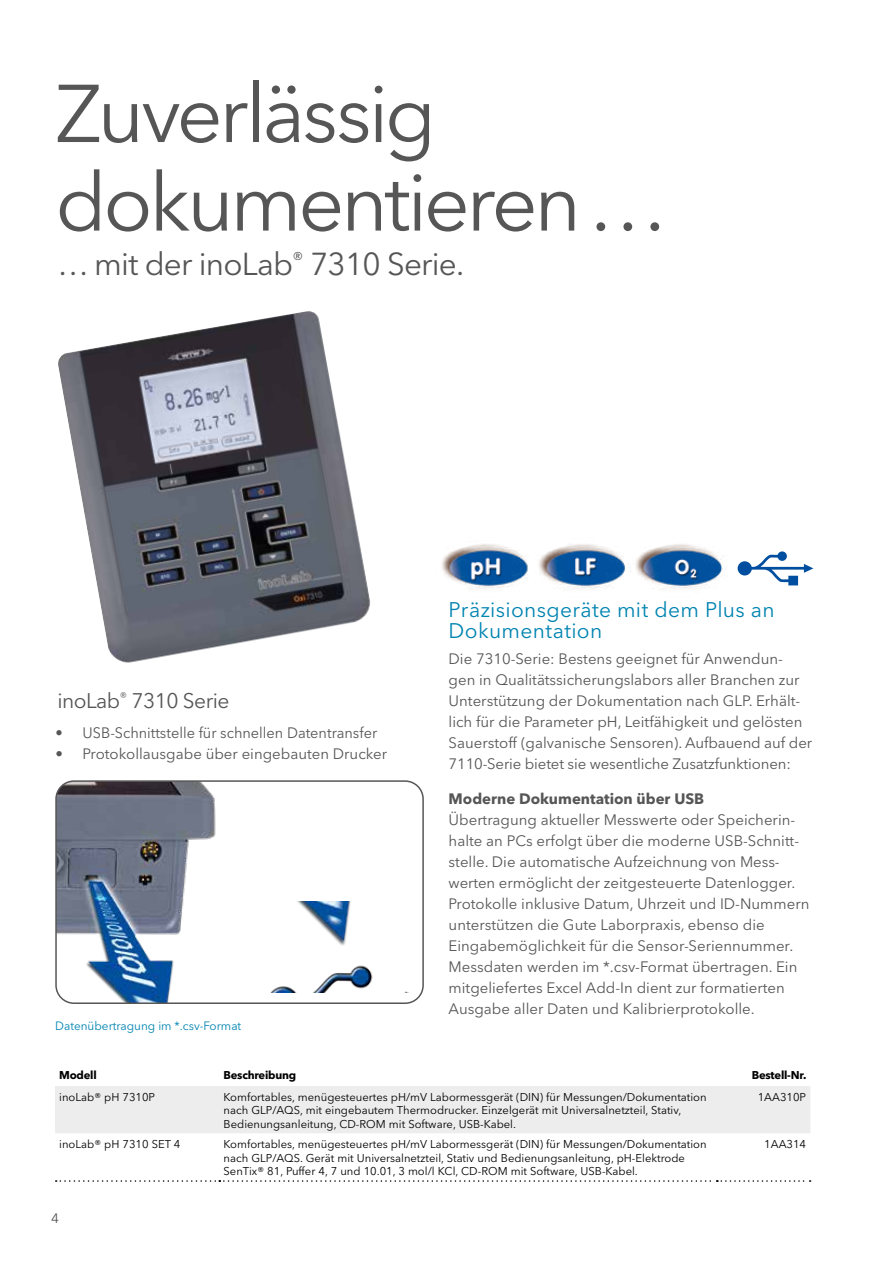
<style>
.page{position:relative;width:893px;height:1263px;background:#fff}
.page>*{position:absolute;margin:0;border:0;box-sizing:border-box;transform-origin:0 0}
.t1{font:81px/88.5px "Avenir Next LT Pro";letter-spacing:-.045em;color:#575656}
.t2{font:31.5px "Avenir Next LT Pro";letter-spacing:-.025em;color:#575656}
.t3{font:21px/21px "Avenir Next LT Pro";letter-spacing:.015em;color:#0084b1}
.t4{font:21px "Avenir Next LT Pro";letter-spacing:-.025em;color:#575656}
.t5{font:15px/21px "Avenir Next LT Pro";color:#575656}
.t6{font:700 15px "Avenir Next LT Pro";color:#575656}
.t7{font:13.5px "Avenir Next LT Pro";color:#575656}
.t8{font:12px "Avenir Next LT Pro";color:#0084b1}
.t9{font:11.25px/13.5px "Avenir Next LT Pro";color:#000}
.t10{font:700 11.25px "Avenir Next LT Pro";letter-spacing:-.02em;color:#000}
</style>
<div class="page">
<img style="left:58px;top:783px;width:158px;height:218px">
<div style="left:55px;top:780px;width:369px;height:224px;border:2px solid #575656;border-radius:18px"></div>
<img style="left:206px;top:901px;width:203px;height:92px">
<img style="left:58px;top:311px;width:313px;height:352px">
<img style="left:441px;top:544px;width:297px;height:45px">
<svg style="left:738px;top:551px;width:75px;height:34px"></svg>
<svg style="left:55px;top:1086px;width:756px;height:96px"></svg>
<h1 class="t1" style="left:55px;top:70px;width:615px">Zuverlässig dokumentieren…</h1>
<h2 class="t2" style="left:57px;top:245px;width:408px">… mit der inoLab<sup>®</sup> 7310 Serie.</h2>
<h3 class="t4" style="left:57px;top:688px;width:174px">inoLab<sup>®</sup> 7310 Serie</h3>
<p class="t5" style="left:56px;top:722px;width:323px">• USB-Schnittstelle für schnellen Datentransfer</p>
<p class="t5" style="left:56px;top:743px;width:333px">• Protokollausgabe über eingebauten Drucker</p>
<p class="t8" style="left:55px;top:1018px;width:187px">Datenübertragung im *.csv-Format</p>
<h3 class="t3" style="left:449px;top:600px;width:327px">Präzisionsgeräte mit dem Plus an<br>Dokumentation</h3>
<p class="t5" style="left:449px;top:649px;width:365px">Die 7310-Serie: Bestens geeignet für Anwendun&shy;gen in Qualitätssicherungslabors aller Branchen zur Unterstützung der Dokumentation nach GLP. Erhält&shy;lich für die Parameter pH, Leitfähigkeit und gelösten Sauerstoff (galvanische Sensoren). Aufbauend auf der 7110-Serie bietet sie wesentliche Zusatzfunktionen:</p>
<p class="t6" style="left:449px;top:789px;width:257px">Moderne Dokumentation über USB</p>
<p class="t5" style="left:449px;top:809px;width:362px">Übertragung aktueller Messwerte oder Speicherin&shy;halte an PCs erfolgt über die moderne USB-Schnitt&shy;stelle. Die automatische Aufzeichnung von Mess&shy;werten ermöglicht der zeitgesteuerte Datenlogger.<br>Protokolle inklusive Datum, Uhrzeit und ID-Nummern unterstützen die Gute Laborpraxis, ebenso die Eingabemöglichkeit für die Sensor-Seriennummer.<br>Messdaten werden im *.csv-Format übertragen. Ein mitgeliefertes Excel Add-In dient zur formatierten Ausgabe aller Daten und Kalibrierprotokolle.</p>
<p class="t10" style="left:59px;top:1068px;width:39px">Modell</p>
<p class="t10" style="left:224px;top:1068px;width:74px">Beschreibung</p>
<p class="t10" style="left:752px;top:1068px;width:56px">Bestell-Nr.</p>
<p class="t9" style="left:59px;top:1090px;width:97px">inoLab® pH 7310P</p>
<p class="t9" style="left:224px;top:1090px;width:484px">Komfortables, menügesteuertes pH/mV Labormessgerät (DIN) für Messungen/Dokumentation nach GLP/AQS, mit eingebautem Thermodrucker. Einzelgerät mit Universalnetzteil, Stativ,<br>Bedienungsanleitung, CD-ROM mit Software, USB-Kabel.</p>
<p class="t9" style="left:758px;top:1090px;width:50px">1AA310P</p>
<p class="t9" style="left:59px;top:1137px;width:123px">inoLab® pH 7310 SET 4</p>
<p class="t9" style="left:224px;top:1137px;width:484px">Komfortables, menügesteuertes pH/mV Labormessgerät (DIN) für Messungen/Dokumentation nach GLP/AQS. Gerät mit Universalnetzteil, Stativ und Bedienungsanleitung, pH-Elektrode<br>SenTix® 81, Puffer 4, 7 und 10.01, 3 mol/l KCl, CD-ROM mit Software, USB-Kabel.</p>
<p class="t9" style="left:764px;top:1137px;width:43px">1AA314</p>
<p class="t7" style="left:51px;top:1210px;width:9px">4</p>
</div>
